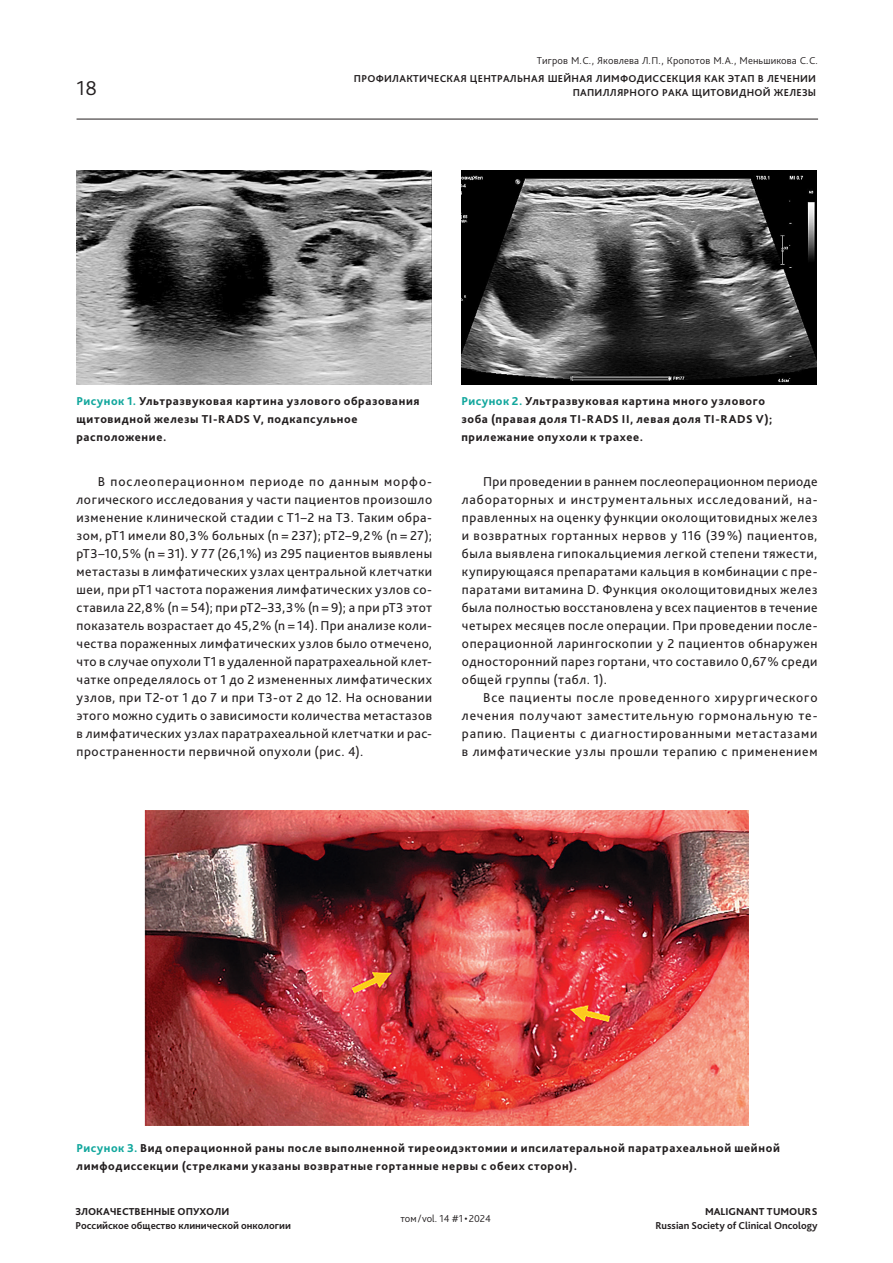
<style>
.page{position:relative;width:893px;height:1263px;background:#fff}
.page>*{position:absolute;margin:0;border:0;box-sizing:border-box;transform-origin:0 0}
.t1{font:300 21px "Bliss Pro";color:#231f20}
._00_Txt{font:13.5px/18px "Bliss Pro";letter-spacing:.045em;color:#231f20;text-align:justify}
.PictureTag{font:800 12px/18px "Bliss Pro";letter-spacing:.055em;color:#231f20}
.COLON_Title-leftPage{font:700 10.5px "Bliss Pro";letter-spacing:.025em;color:#231f20}
.COLON_Title-leftPage-2{font:700 10.5px "Bliss Pro";color:#231f20}
.COLON_Authors-leftPa{font:300 10.5px "Bliss Pro";letter-spacing:.01em;color:#231f20}
.t2{font:800 10.5px "Bliss Pro";color:#231f20}
.s1{color:#12a79d}
</style>
<div class="page">
<img style="left:77px;top:170px;width:355px;height:214px">
<img style="left:461px;top:170px;width:355px;height:214px">
<img style="left:144px;top:810px;width:605px;height:316px">
<hr style="left:77px;top:119px;width:741px;height:1px;background:#231f20">
<p class="COLON_Authors-leftPa" style="left:537px;top:54px;width:282px">Тигров М.С., Яковлева Л.П., Кропотов М.А., Меньшикова С.С.</p>
<p class="COLON_Title-leftPage" style="left:354px;top:72px;width:464px">ПРОФИЛАКТИЧЕСКАЯ ЦЕНТРАЛЬНАЯ ШЕЙНАЯ ЛИМФОДИССЕКЦИЯ КАК ЭТАП В ЛЕЧЕНИИ</p>
<h1 class="t1" style="left:77px;top:75px;width:22px">18</h1>
<p class="COLON_Title-leftPage" style="left:573px;top:86px;width:245px">ПАПИЛЛЯРНОГО РАКА ЩИТОВИДНОЙ ЖЕЛЕЗЫ</p>
<p class="PictureTag" style="left:77px;top:392px;width:344px"><span class="s1">Рисунок 1.</span> Ультразвуковая картина узлового образования щитовидной железы TI-RADS V, подкапсульное расположение.</p>
<p class="PictureTag" style="left:461px;top:392px;width:312px"><span class="s1">Рисунок 2.</span> Ультразвуковая картина много узлового зоба (правая доля TI-RADS II, левая доля TI-RADS V); прилежание опухоли к трахее.</p>
<p class="_00_Txt" style="left:77px;top:472px;width:357px;text-indent:21px">В послеоперационном периоде по данным морфо&shy;логического исследования у части пациентов произошло изменение клинической стадии с Т1–2 на Т3. Таким обра&shy;зом, pT1 имели 80,3% больных (n = 237); рТ2–9,2% (n = 27); рТ3–10,5% (n = 31). У 77 (26,1%) из 295 пациентов выявлены метастазы в лимфатических узлах центральной клетчатки шеи, при рТ1 частота поражения лимфатических узлов со&shy;ставила 22,8% (n = 54); при рТ2–33,3% (n = 9); а при рТ3 этот показатель возрастает до 45,2% (n = 14). При анализе коли&shy;чества пораженных лимфатических узлов было отмечено, что в случае опухоли T1 в удаленной паратрахеальной клет&shy;чатке определялось от 1 до 2 измененных лимфатических узлов, при T2‑от 1 до 7 и при Т3‑от 2 до 12. На основании этого можно судить о зависимости количества метастазов в лимфатических узлах паратрахеальной клетчатки и рас&shy;пространенности первичной опухоли (рис. 4).</p>
<p class="_00_Txt" style="left:462px;top:472px;width:357px;text-indent:21px">При проведении в раннем послеоперационном периоде лабораторных и инструментальных исследований, на&shy;правленных на оценку функции околощитовидных желез и возвратных гортанных нервов у 116 (39%) пациентов, была выявлена гипокальциемия легкой степени тяжести, купирующаяся препаратами кальция в комбинации с пре&shy;паратами витамина D. Функция околощитовидных желез была полностью восстановлена у всех пациентов в течение четырех месяцев после операции. При проведении после&shy;операционной ларингоскопии у 2 пациентов обнаружен односторонний парез гортани, что составило 0,67% среди общей группы (табл. 1).</p>
<p class="_00_Txt" style="left:462px;top:688px;width:357px;text-indent:21px">Все пациенты после проведенного хирургического лечения получают заместительную гормональную те&shy;рапию. Пациенты с диагностированными метастазами в лимфатические узлы прошли терапию с применением</p>
<p class="PictureTag" style="left:77px;top:1139px;width:705px"><span class="s1">Рисунок 3.</span> Вид операционной раны после выполненной тиреоидэктомии и ипсилатеральной паратрахеальной шейной лимфодиссекции (стрелками указаны возвратные гортанные нервы с обеих сторон).</p>
<p class="t2" style="left:75px;top:1205px;width:155px">ЗЛОКАЧЕСТВЕННЫЕ ОПУХОЛИ</p>
<p class="COLON_Title-leftPage-2" style="left:75px;top:1218px;width:217px">Российское общество клинической онкологии</p>
<p class="COLON_Authors-leftPa" style="left:400px;top:1212px;width:92px">том/vol. 14 #1 •2024</p>
<p class="t2" style="left:705px;top:1205px;width:114px">MALIGNANT TUMOURS</p>
<p class="COLON_Title-leftPage-2" style="left:655px;top:1218px;width:164px">Russian Society of Clinical Oncology</p>
</div>
